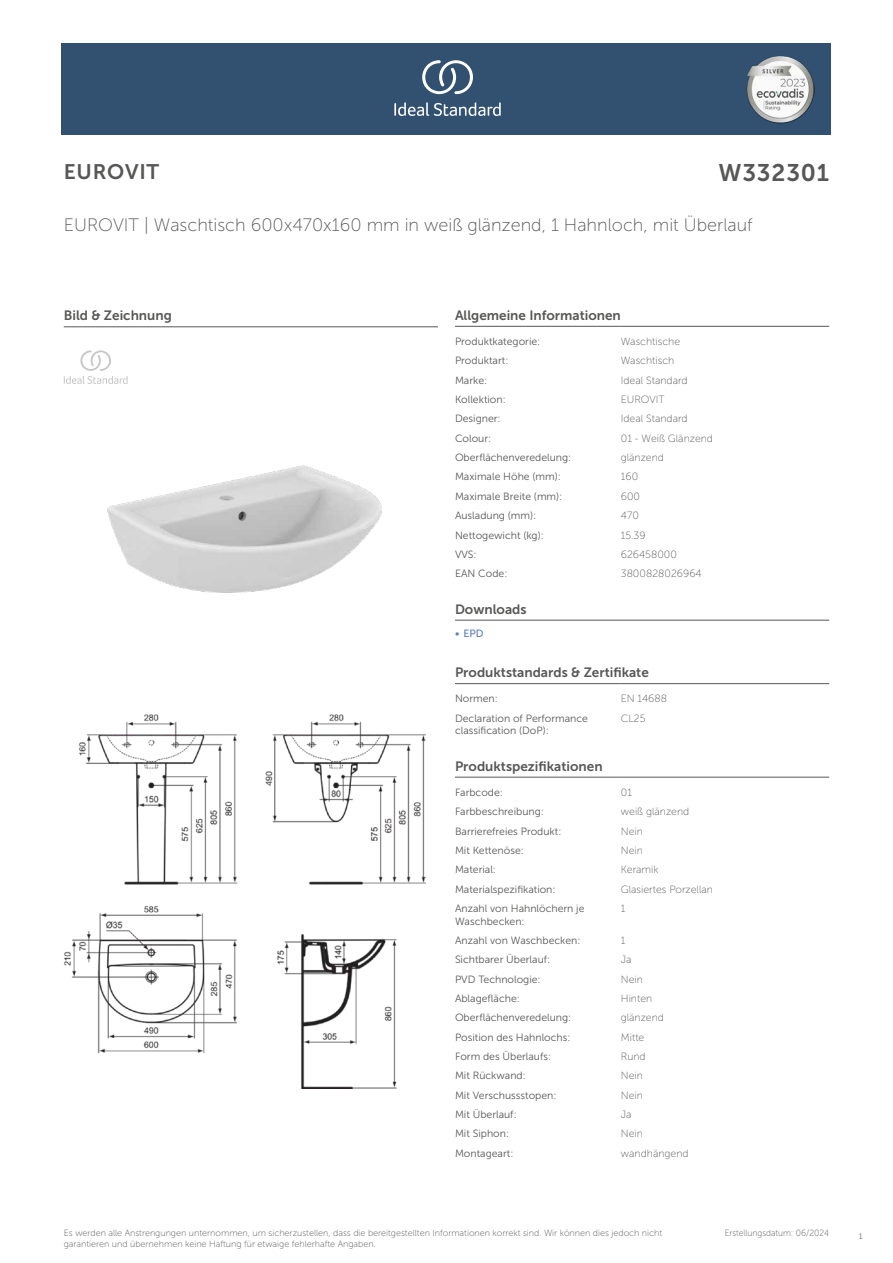
<style>
.page{position:relative;width:893px;height:1263px;background:#fff}
.page>*{position:absolute;margin:0;border:0;box-sizing:border-box;transform-origin:0 0}
.t1{font:24px "Museo Sans 700";letter-spacing:.035em;color:#575756}
.t2{font:21px "Museo Sans 700";letter-spacing:.035em;color:#575756}
.t3{font:18px "Museo Sans 100";color:#575756}
.t4{font:13.5px "Museo Sans 700";color:#575756}
.t5{font:10.5px/12.6px "Museo Sans 300";color:#575756}
.t6{font:10.5px "Museo Sans 100";color:#575756}
.t7{font:10.5px "Museo Sans 500";color:#5b7ebf}
.t8{font:9px/10.8px "Museo Sans 100";color:#575756}
.t9{font:9px "Museo Sans 100";color:#575756;scale:.95 1}
.t10{font:300 9px "Calibri";color:#575756;scale:.95 1}
</style>
<div class="page">
<div style="left:62px;top:43px;width:769px;height:91px;background:#325070"></div>
<hr style="left:455px;top:326px;width:166px;height:1px;background:#575756">
<hr style="left:621px;top:326px;width:208px;height:1px;background:#575756">
<hr style="left:455px;top:620px;width:187px;height:1px;background:#575756">
<hr style="left:642px;top:620px;width:187px;height:1px;background:#575756">
<hr style="left:455px;top:683px;width:166px;height:1px;background:#575756">
<hr style="left:621px;top:683px;width:208px;height:1px;background:#575756">
<hr style="left:455px;top:777px;width:166px;height:1px;background:#575756">
<hr style="left:621px;top:777px;width:208px;height:1px;background:#575756">
<img style="left:64px;top:714px;width:361px;height:375px">
<hr style="left:64px;top:327px;width:374px;height:1px;background:#575756">
<svg style="left:64px;top:350px;width:64px;height:34px"></svg>
<img style="left:107px;top:465px;width:275px;height:128px">
<svg style="left:394px;top:102px;width:107px;height:14px"></svg>
<svg style="left:422px;top:60px;width:51px;height:34px"></svg>
<img style="left:746px;top:56px;width:68px;height:67px">
<h2 class="t2" style="left:64px;top:160px;width:97px">EUROVIT</h2>
<h1 class="t1" style="left:718px;top:160px;width:112px">W332301</h1>
<h3 class="t3" style="left:64px;top:215px;width:690px">EUROVIT | Waschtisch 600x470x160 mm in weiß glänzend, 1 Hahnloch, mit Überlauf</h3>
<p class="t4" style="left:64px;top:308px;width:110px">Bild &amp; Zeichnung</p>
<p class="t4" style="left:455px;top:308px;width:167px">Allgemeine Informationen</p>
<p class="t5" style="left:455px;top:335px;width:87px">Produktkategorie:</p>
<p class="t6" style="left:621px;top:336px;width:61px">Waschtische</p>
<p class="t5" style="left:455px;top:354px;width:55px">Produktart:</p>
<p class="t6" style="left:621px;top:355px;width:55px">Waschtisch</p>
<p class="t5" style="left:455px;top:374px;width:34px">Marke:</p>
<p class="t6" style="left:621px;top:374px;width:68px">Ideal Standard</p>
<p class="t5" style="left:455px;top:393px;width:52px">Kollektion:</p>
<p class="t6" style="left:621px;top:394px;width:45px">EUROVIT</p>
<p class="t5" style="left:455px;top:413px;width:47px">Designer:</p>
<p class="t6" style="left:621px;top:413px;width:68px">Ideal Standard</p>
<p class="t5" style="left:455px;top:432px;width:38px">Colour:</p>
<p class="t6" style="left:621px;top:433px;width:94px">01 - Weiß Glänzend</p>
<p class="t5" style="left:455px;top:451px;width:118px">Oberflächenveredelung:</p>
<p class="t6" style="left:621px;top:452px;width:45px">glänzend</p>
<p class="t5" style="left:455px;top:471px;width:107px">Maximale Höhe (mm):</p>
<p class="t6" style="left:621px;top:471px;width:19px">160</p>
<p class="t5" style="left:455px;top:490px;width:109px">Maximale Breite (mm):</p>
<p class="t6" style="left:621px;top:491px;width:21px">600</p>
<p class="t5" style="left:455px;top:509px;width:83px">Ausladung (mm):</p>
<p class="t6" style="left:621px;top:510px;width:20px">470</p>
<p class="t5" style="left:455px;top:529px;width:90px">Nettogewicht (kg):</p>
<p class="t6" style="left:621px;top:529px;width:26px">15.39</p>
<p class="t5" style="left:455px;top:548px;width:23px">VVS:</p>
<p class="t6" style="left:621px;top:549px;width:58px">626458000</p>
<p class="t5" style="left:455px;top:567px;width:54px">EAN Code:</p>
<p class="t6" style="left:621px;top:568px;width:82px">3800828026964</p>
<p class="t4" style="left:455px;top:602px;width:73px">Downloads</p>
<p class="t7" style="left:455px;top:627px;width:30px">• EPD</p>
<p class="t4" style="left:455px;top:665px;width:195px">Produktstandards &amp; Zertifikate</p>
<p class="t5" style="left:455px;top:692px;width:44px">Normen:</p>
<p class="t6" style="left:621px;top:693px;width:48px">EN 14688</p>
<p class="t5" style="left:455px;top:712px;width:135px">Declaration of Performance classification (DoP):</p>
<p class="t6" style="left:621px;top:712px;width:26px">CL25</p>
<p class="t4" style="left:455px;top:759px;width:149px">Produktspezifikationen</p>
<p class="t5" style="left:455px;top:786px;width:49px">Farbcode:</p>
<p class="t6" style="left:621px;top:787px;width:13px">01</p>
<p class="t5" style="left:455px;top:805px;width:90px">Farbbeschreibung:</p>
<p class="t6" style="left:621px;top:806px;width:70px">weiß glänzend</p>
<p class="t5" style="left:455px;top:825px;width:108px">Barrierefreies Produkt:</p>
<p class="t6" style="left:621px;top:825px;width:24px">Nein</p>
<p class="t5" style="left:455px;top:844px;width:70px">Mit Kettenöse:</p>
<p class="t6" style="left:621px;top:845px;width:24px">Nein</p>
<p class="t5" style="left:455px;top:863px;width:43px">Material:</p>
<p class="t6" style="left:621px;top:864px;width:39px">Keramik</p>
<p class="t5" style="left:455px;top:883px;width:102px">Materialspezifikation:</p>
<p class="t6" style="left:621px;top:883px;width:94px">Glasiertes Porzellan</p>
<p class="t5" style="left:455px;top:902px;width:131px">Anzahl von Hahnlöchern je<br>Waschbecken:</p>
<p class="t6" style="left:621px;top:903px;width:6px">1</p>
<p class="t5" style="left:455px;top:934px;width:127px">Anzahl von Waschbecken:</p>
<p class="t6" style="left:621px;top:935px;width:6px">1</p>
<p class="t5" style="left:455px;top:953px;width:97px">Sichtbarer Überlauf:</p>
<p class="t6" style="left:621px;top:954px;width:12px">Ja</p>
<p class="t5" style="left:455px;top:973px;width:87px">PVD Technologie:</p>
<p class="t6" style="left:621px;top:973px;width:24px">Nein</p>
<p class="t5" style="left:455px;top:992px;width:66px">Ablagefläche:</p>
<p class="t6" style="left:621px;top:993px;width:33px">Hinten</p>
<p class="t5" style="left:455px;top:1011px;width:118px">Oberflächenveredelung:</p>
<p class="t6" style="left:621px;top:1012px;width:45px">glänzend</p>
<p class="t5" style="left:455px;top:1031px;width:117px">Position des Hahnlochs:</p>
<p class="t6" style="left:621px;top:1031px;width:25px">Mitte</p>
<p class="t5" style="left:455px;top:1050px;width:98px">Form des Überlaufs:</p>
<p class="t6" style="left:621px;top:1051px;width:26px">Rund</p>
<p class="t5" style="left:455px;top:1069px;width:72px">Mit Rückwand:</p>
<p class="t6" style="left:621px;top:1070px;width:24px">Nein</p>
<p class="t5" style="left:455px;top:1089px;width:103px">Mit Verschussstopen:</p>
<p class="t6" style="left:621px;top:1089px;width:24px">Nein</p>
<p class="t5" style="left:455px;top:1108px;width:63px">Mit Überlauf:</p>
<p class="t6" style="left:621px;top:1109px;width:12px">Ja</p>
<p class="t5" style="left:455px;top:1127px;width:56px">Mit Siphon:</p>
<p class="t6" style="left:621px;top:1128px;width:24px">Nein</p>
<p class="t5" style="left:455px;top:1147px;width:60px">Montageart:</p>
<p class="t6" style="left:621px;top:1148px;width:69px">wandhängend</p>
<p class="t8" style="left:64px;top:1227px;width:600px">Es werden alle Anstrengungen unternommen, um sicherzustellen, dass die bereitgestellten Informationen korrekt sind. Wir können dies jedoch nicht garantieren und übernehmen keine Haftung für etwaige fehlerhafte Angaben.</p>
<p class="t9" style="left:725px;top:1228px;width:111px">Erstellungsdatum: 06/2024</p>
<p class="t10" style="left:858px;top:1230px;width:6px">1</p>
</div>
